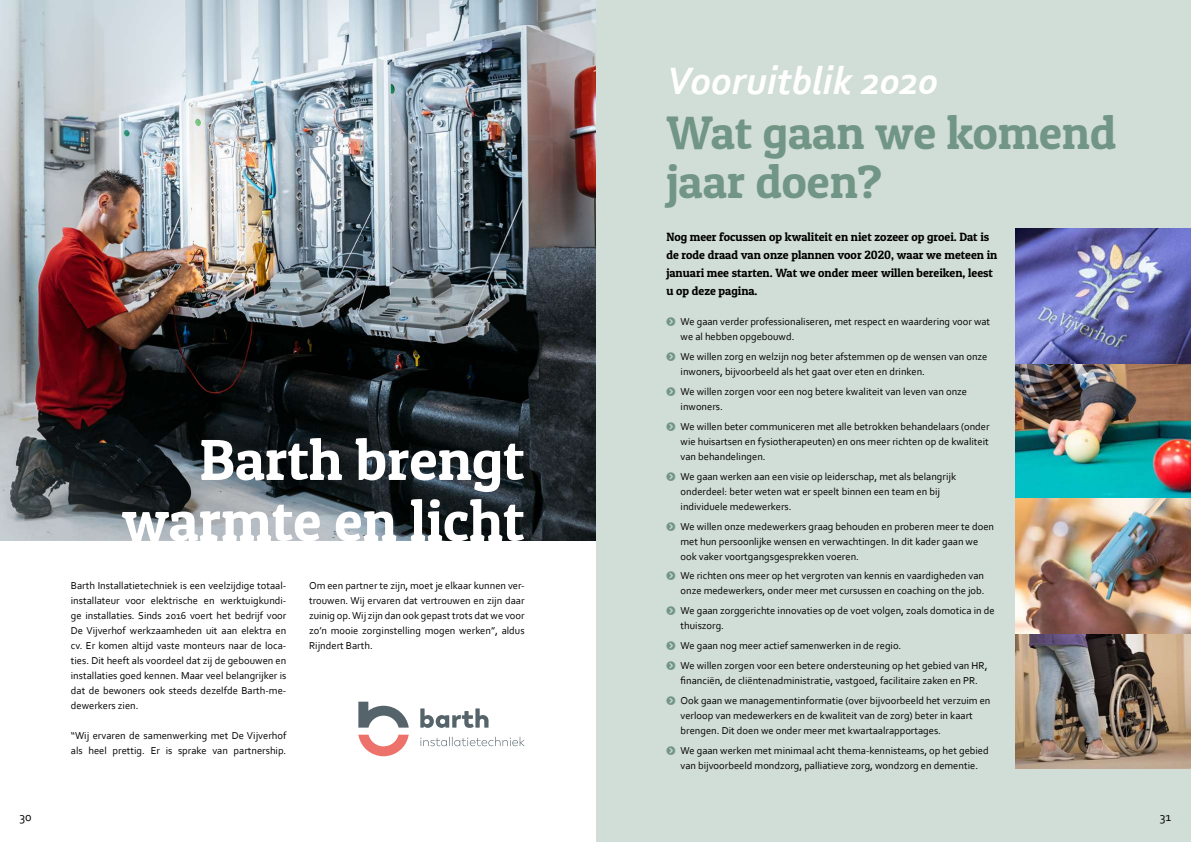
<style>
.page{position:relative;width:1191px;height:842px;background:#fff}
.page>*{position:absolute;margin:0;border:0;box-sizing:border-box;transform-origin:0 0}
.t1{font:58px/61px "Patua One";color:#fff;text-align:right}
.t2{font:47.1px/49.1px "Patua One";color:#729686}
.t3{font:italic 700 40px "Corbel";color:#fff}
.t4{font:12.7px "Corbel";color:#000}
.t5{font:12px/18px "Patua One";color:#000}
.t6{font:10.5px/15px "Corbel";color:#000}
.s1{color:#729686}
</style>
<div class="page">
<div style="left:596px;top:0;width:595px;height:842px;background:#d1ddd7"></div>
<img style="left:0;top:0;width:595px;height:540px">
<svg style="left:358px;top:735px;width:51px;height:21px"></svg>
<svg style="left:358px;top:702px;width:51px;height:26px"></svg>
<svg style="left:420px;top:708px;width:68px;height:20px"></svg>
<svg style="left:420px;top:737px;width:104px;height:9px"></svg>
<img style="left:1015px;top:633px;width:176px;height:136px">
<img style="left:1015px;top:364px;width:176px;height:134px">
<img style="left:1015px;top:498px;width:176px;height:135px">
<img style="left:1015px;top:229px;width:176px;height:135px">
<h3 class="t3" style="left:666px;top:55px;width:273px">Vooruitblik 2020</h3>
<h1 class="t1" style="left:122px;top:428px;width:404px">Barth brengt warmte en licht</h1>
<p class="t6" style="left:71px;top:577px;width:217px;text-align:justify">Barth Installatietechniek is een veelzijdige totaal&shy;installateur voor elektrische en werktuigkundi&shy;ge installaties. Sinds 2016 voert het bedrijf voor De Vijverhof werkzaamheden uit aan elektra en cv. Er komen altijd vaste monteurs naar de loca&shy;ties. Dit heeft als voordeel dat zij de gebouwen en installaties goed kennen. Maar veel belangrijker is dat de bewoners ook steeds dezelfde Barth-me&shy;dewerkers zien.</p>
<p class="t6" style="left:71px;top:727px;width:217px">“Wij ervaren de samenwerking met De Vijverhof als heel prettig. Er is sprake van partnership.</p>
<p class="t6" style="left:309px;top:577px;width:217px;text-align:justify">Om een partner te zijn, moet je elkaar kunnen ver&shy;trouwen. Wij ervaren dat vertrouwen en zijn daar zuinig op. Wij zijn dan ook gepast trots dat we voor zo’n mooie zorginstelling mogen werken”, aldus Rijndert Barth.</p>
<h2 class="t2" style="left:666px;top:107px;width:451px">Wat gaan we komend jaar doen?</h2>
<p class="t5" style="left:666px;top:228px;width:332px">Nog meer focussen op kwaliteit en niet zozeer op groei. Dat is de rode draad van onze plannen voor 2020, waar we meteen in januari mee starten. Wat we onder meer willen bereiken, leest u op deze pagina.</p>
<p class="t6" style="left:680px;top:314px;width:311px;text-indent:-14px"><span class="s1">❖□■●▼</span> We gaan verder professionaliseren, met respect en waardering voor wat we al hebben opgebouwd.</p>
<p class="t6" style="left:680px;top:349px;width:308px;text-indent:-14px"><span class="s1">❖□■●▼</span> We willen zorg en welzijn nog beter afstemmen op de wensen van onze inwoners, bijvoorbeeld als het gaat over eten en drinken.</p>
<p class="t6" style="left:680px;top:384px;width:288px;text-indent:-14px"><span class="s1">❖□■●▼</span> We willen zorgen voor een nog betere kwaliteit van leven van onze inwoners.</p>
<p class="t6" style="left:680px;top:419px;width:310px;text-align:justify;text-indent:-14px"><span class="s1">❖□■●▼</span> We willen beter communiceren met alle betrokken behandelaars (onder wie huisartsen en fysiotherapeuten) en ons meer richten op de kwaliteit van behandelingen.</p>
<p class="t6" style="left:680px;top:469px;width:277px;text-indent:-14px"><span class="s1">❖□■●▼</span> We gaan werken aan een visie op leiderschap, met als belangrijk onderdeel: beter weten wat er speelt binnen een team en bij individuele medewerkers.</p>
<p class="t6" style="left:680px;top:519px;width:315px;text-indent:-14px"><span class="s1">❖□■●▼</span> We willen onze medewerkers graag behouden en proberen meer te doen met hun persoonlijke wensen en verwachtingen. In dit kader gaan we ook vaker voortgangsgesprekken voeren.</p>
<p class="t6" style="left:666px;top:568px;width:320px;text-align:right"><span class="s1">❖□■●▼</span> We richten ons meer op het vergroten van kennis en vaardigheden van onze medewerkers, onder meer met cursussen en coaching on the job.</p>
<p class="t6" style="left:680px;top:603px;width:316px;text-indent:-14px"><span class="s1">❖□■●▼</span> We gaan zorggerichte innovaties op de voet volgen, zoals domotica in de thuiszorg.</p>
<p class="t6" style="left:666px;top:638px;width:236px"><span class="s1">❖□■●▼</span> We gaan nog meer actief samenwerken in de regio.</p>
<p class="t6" style="left:666px;top:658px;width:323px;text-align:center"><span class="s1">❖□■●▼</span> We willen zorgen voor een betere ondersteuning op het gebied van HR, financiën, de cliëntenadministratie, vastgoed, facilitaire zaken en PR.</p>
<p class="t6" style="left:680px;top:693px;width:311px;text-indent:-14px"><span class="s1">❖□■●▼</span> Ook gaan we managementinformatie (over bijvoorbeeld het verzuim en verloop van medewerkers en de kwaliteit van de zorg) beter in kaart brengen. Dit doen we onder meer met kwartaalrapportages.</p>
<p class="t6" style="left:666px;top:743px;width:324px;text-align:center"><span class="s1">❖□■●▼</span> We gaan werken met minimaal acht thema-kennisteams, op het gebied van bijvoorbeeld mondzorg, palliatieve zorg, wondzorg en dementie.</p>
<p class="t4" style="left:19px;top:809px;width:14px">30</p>
<p class="t4" style="left:1159px;top:809px;width:13px">31</p>
</div>
